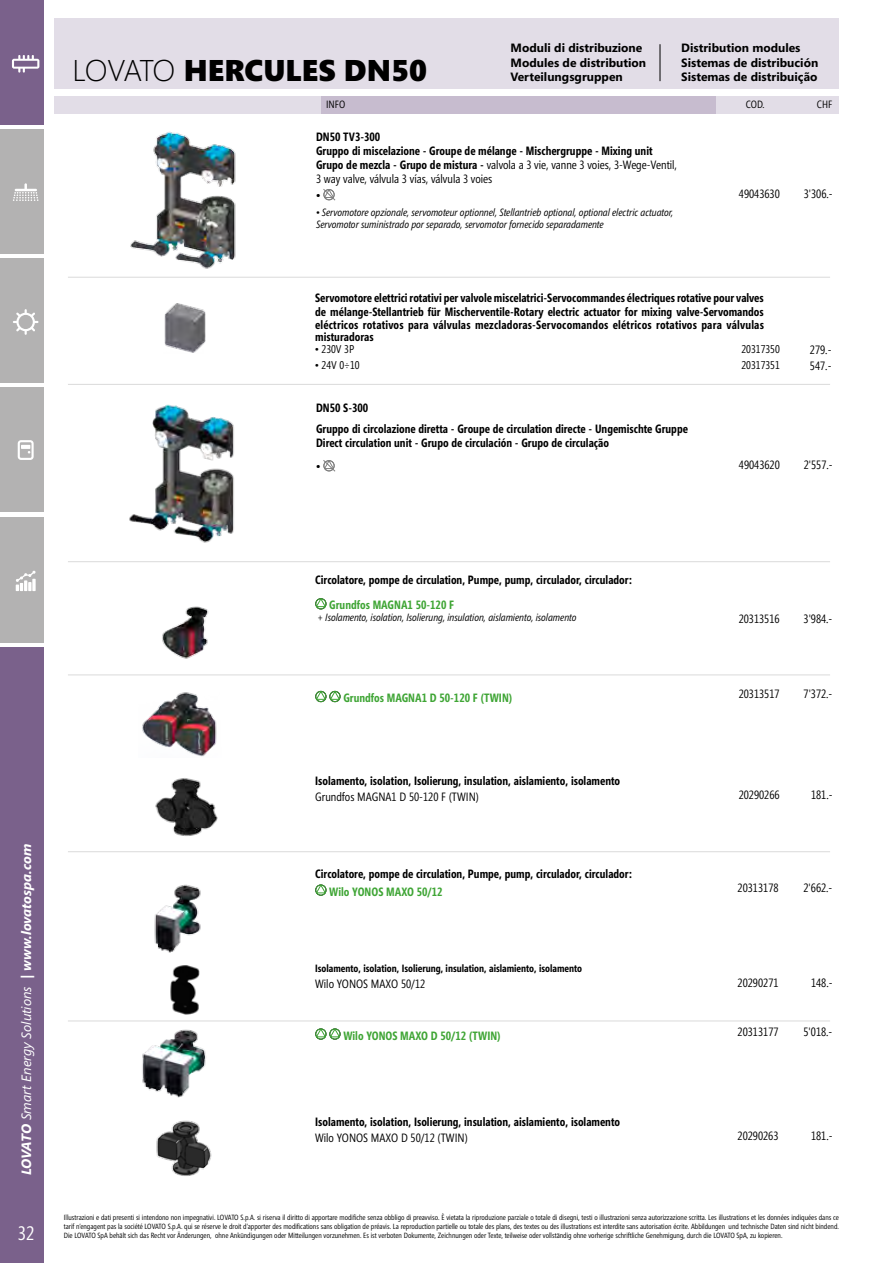
<style>
.page{position:relative;width:893px;height:1263px;background:#fff}
.page>*{position:absolute;margin:0;border:0;box-sizing:border-box;transform-origin:0 0}
.t1{font:900 30px "Segoe";color:#000}
.t2{font:300 30px "Segoe";color:#000}
.t3{font:19.5px "Segoe Condensed";color:#fff}
.t4{font:italic 700 13.5px "Segoe";letter-spacing:-.01em;color:#fff}
.t5{font:700 12px/14.1px "Segoe Condensed";color:#000}
.t6{font:12px "Segoe Condensed";color:#000}
.t7{font:700 12px/14.4px "Segoe";color:#000}
.t8{font:700 12px "Segoe Condensed";color:#3fa535}
.t9{font:11.25px "Segoe Condensed";color:#000}
.t10{font:italic 10.5px/12px "Segoe Condensed";color:#000}
.t11{font:700 10.5px "Segoe Condensed";color:#000}
.t12{font:10.5px "Segoe Condensed";color:#000}
.t13{font:7.5px/9px "Segoe Condensed";color:#000}
.s1{font-weight:400}
</style>
<div class="page">
<div style="left:54px;top:18px;width:785px;height:71px;background:#e2dde7"></div>
<div style="left:54px;top:96px;width:267px;height:17px;background:#e2dde7"></div>
<div style="left:321px;top:96px;width:396px;height:17px;background:#c7bccf"></div>
<div style="left:717px;top:96px;width:122px;height:17px;background:#e2dde7"></div>
<hr style="left:660px;top:44px;width:1px;height:37px;background:#000">
<hr style="left:68px;top:277px;width:762px;height:1px;background:#dadada">
<hr style="left:68px;top:384px;width:762px;height:1px;background:#dadada">
<hr style="left:68px;top:561px;width:762px;height:1px;background:#dadada">
<svg style="left:323px;top:189px;width:13px;height:12px"></svg>
<svg style="left:323px;top:460px;width:13px;height:12px"></svg>
<img style="left:130px;top:131px;width:106px;height:138px">
<img style="left:129px;top:404px;width:105px;height:139px">
<img style="left:170px;top:965px;width:30px;height:50px">
<div style="left:315px;top:598px;width:11px;height:11px;border:1px solid #000;border-radius:50%"></div>
<svg style="left:315px;top:598px;width:10px;height:9px"></svg>
<div style="left:315px;top:598px;width:12px;height:11px;border:1px solid #3fa535;border-radius:50%"></div>
<div style="left:315px;top:691px;width:11px;height:11px;border:1px solid #000;border-radius:50%"></div>
<div style="left:315px;top:691px;width:12px;height:11px;border:1px solid #3fa535;border-radius:50%"></div>
<div style="left:329px;top:691px;width:11px;height:11px;border:1px solid #000;border-radius:50%"></div>
<svg style="left:315px;top:691px;width:25px;height:9px"></svg>
<div style="left:329px;top:691px;width:12px;height:11px;border:1px solid #3fa535;border-radius:50%"></div>
<img style="left:162px;top:606px;width:47px;height:53px">
<img style="left:142px;top:692px;width:75px;height:65px">
<img style="left:154px;top:884px;width:47px;height:69px">
<img style="left:142px;top:1029px;width:64px;height:69px">
<img style="left:156px;top:1120px;width:56px;height:56px">
<img style="left:155px;top:778px;width:63px;height:58px">
<svg style="left:315px;top:884px;width:10px;height:10px"></svg>
<div style="left:315px;top:884px;width:12px;height:12px;border:1px solid #3fa535;border-radius:50%"></div>
<div style="left:315px;top:1028px;width:11px;height:11px;border:1px solid #000;border-radius:50%"></div>
<div style="left:315px;top:1028px;width:12px;height:12px;border:1px solid #3fa535;border-radius:50%"></div>
<div style="left:329px;top:1028px;width:11px;height:11px;border:1px solid #000;border-radius:50%"></div>
<svg style="left:315px;top:1028px;width:26px;height:9px"></svg>
<div style="left:329px;top:1028px;width:12px;height:12px;border:1px solid #3fa535;border-radius:50%"></div>
<img style="left:164px;top:303px;width:41px;height:50px">
<hr style="left:68px;top:674px;width:762px;height:1px;background:#dadada">
<hr style="left:68px;top:1020px;width:762px;height:1px;background:#dadada">
<hr style="left:68px;top:851px;width:762px;height:1px;background:#dadada">
<div style="left:0;top:647px;width:44px;height:616px;background:#7a618b"></div>
<div style="left:0;top:0;width:44px;height:124px;background:#7a618b"></div>
<div style="left:0;top:129px;width:44px;height:125px;background:#b3b2b2"></div>
<div style="left:0;top:258px;width:44px;height:125px;background:#b3b2b2"></div>
<div style="left:0;top:387px;width:44px;height:125px;background:#b3b2b2"></div>
<div style="left:0;top:517px;width:44px;height:125px;background:#b3b2b2"></div>
<svg style="left:12px;top:55px;width:27px;height:18px"></svg>
<svg style="left:13px;top:183px;width:26px;height:18px"></svg>
<svg style="left:16px;top:571px;width:20px;height:20px"></svg>
<svg style="left:18px;top:440px;width:16px;height:20px"></svg>
<svg style="left:13px;top:309px;width:26px;height:26px"></svg>
<h1 class="t2" style="left:73px;top:53px;width:31px">LOVATO</h1>
<h1 class="t1" style="left:184px;top:53px;width:245px">HERCULES DN50</h1>
<p class="t12" style="left:326px;top:98px;width:21px">INFO</p>
<p class="t7" style="left:511px;top:40px;width:137px">Moduli di distribuzione<br>Modules de distribution<br>Verteilungsgruppen</p>
<p class="t7" style="left:681px;top:40px;width:138px">Distribution modules<br>Sistemas de distribución<br>Sistemas de distribuição</p>
<p class="t12" style="left:746px;top:98px;width:20px">COD.</p>
<p class="t12" style="left:817px;top:98px;width:17px">CHF</p>
<p class="t5" style="left:316px;top:129px;width:362px">DN50 TV3-300<br>Gruppo di miscelazione - Groupe de mélange - Mischergruppe - Mixing unit Grupo de mezcla - Grupo de mistura - <span class="s1">valvola a 3 vie, vanne 3 voies, 3-Wege-Ventil, 3 way valve, válvula 3 vías, válvula 3 voies</span></p>
<p class="t5" style="left:316px;top:188px;width:6px">•</p>
<p class="t6" style="left:739px;top:187px;width:42px">49043630</p>
<p class="t6" style="left:804px;top:186px;width:30px">3'306.-</p>
<p class="t10" style="left:316px;top:206px;width:359px">• Servomotore opzionale, servomoteur optionnel, Stellantrieb optional, optional electric actuator,<br>Servomotor suministrado por separado, servomotor fornecido separadamente</p>
<p class="t5" style="left:315px;top:292px;width:450px;line-height:13.5px;text-align:justify">Servomotore elettrici rotativi per valvole miscelatrici-Servocommandes électriques rotative pour valves de mélange-Stellantrieb für Mischerventile-Rotary electric actuator for mixing valve-Servomandos eléctricos rotativos para válvulas mezcladoras-Servocomandos elétricos rotativos para válvulas</p>
<p class="t5" style="left:315px;top:330px;width:60px">misturadoras</p>
<p class="t9" style="left:315px;top:343px;width:41px">• 230V 3P</p>
<p class="t9" style="left:741px;top:343px;width:40px">20317350</p>
<p class="t6" style="left:810px;top:342px;width:23px">279.-</p>
<p class="t9" style="left:315px;top:359px;width:46px">• 24V 0÷10</p>
<p class="t9" style="left:741px;top:359px;width:40px">20317351</p>
<p class="t6" style="left:810px;top:358px;width:23px">547.-</p>
<p class="t5" style="left:316px;top:397px;width:373px;line-height:21.8px">DN50 S-300<br>Gruppo di circolazione diretta - Groupe de circulation directe - Ungemischte Gruppe</p>
<p class="t5" style="left:316px;top:431px;width:294px;line-height:23.1px">Direct circulation unit - Grupo de circulación - Grupo de circulação •</p>
<p class="t6" style="left:739px;top:458px;width:42px">49043620</p>
<p class="t6" style="left:804px;top:457px;width:30px">2'557.-</p>
<p class="t5" style="left:315px;top:573px;width:318px">Circolatore, pompe de circulation, Pumpe, pump, circulador, circulador:</p>
<p class="t8" style="left:329px;top:598px;width:126px">Grundfos MAGNA1 50-120 F</p>
<p class="t10" style="left:317px;top:611px;width:260px">+ Isolamento, isolation, Isolierung, insulation, aislamiento, isolamento</p>
<p class="t6" style="left:739px;top:612px;width:42px">20313516</p>
<p class="t6" style="left:803px;top:611px;width:30px">3'984.-</p>
<p class="t8" style="left:343px;top:691px;width:171px">Grundfos MAGNA1 D 50-120 F (TWIN)</p>
<p class="t6" style="left:739px;top:687px;width:42px">20313517</p>
<p class="t6" style="left:803px;top:687px;width:30px">7'372.-</p>
<p class="t4" style="left:19px;top:1175px;width:332px;rotate:-90deg">LOVATO <span class="s1">Smart Energy Solutions</span> | www.lovatospa.com</p>
<p class="t5" style="left:315px;top:774px;width:306px">Isolamento, isolation, Isolierung, insulation, aislamiento, isolamento</p>
<p class="t6" style="left:315px;top:790px;width:165px">Grundfos MAGNA1 D 50-120 F (TWIN)</p>
<p class="t6" style="left:739px;top:788px;width:42px">20290266</p>
<p class="t6" style="left:811px;top:787px;width:23px">181.-</p>
<p class="t5" style="left:315px;top:867px;width:318px">Circolatore, pompe de circulation, Pumpe, pump, circulador, circulador:</p>
<p class="t8" style="left:329px;top:885px;width:115px">Wilo YONOS MAXO 50/12</p>
<p class="t6" style="left:738px;top:881px;width:42px">20313178</p>
<p class="t6" style="left:803px;top:880px;width:30px">2'662.-</p>
<p class="t11" style="left:315px;top:962px;width:268px">Isolamento, isolation, Isolierung, insulation, aislamiento, isolamento</p>
<p class="t6" style="left:315px;top:976px;width:112px">Wilo YONOS MAXO 50/12</p>
<p class="t6" style="left:738px;top:976px;width:42px">20290271</p>
<p class="t6" style="left:811px;top:975px;width:23px">148.-</p>
<p class="t8" style="left:343px;top:1028px;width:159px">Wilo YONOS MAXO D 50/12 (TWIN)</p>
<p class="t6" style="left:738px;top:1025px;width:42px">20313177</p>
<p class="t6" style="left:803px;top:1024px;width:30px">5'018.-</p>
<p class="t5" style="left:315px;top:1114px;width:306px">Isolamento, isolation, Isolierung, insulation, aislamiento, isolamento</p>
<p class="t6" style="left:315px;top:1130px;width:154px">Wilo YONOS MAXO D 50/12 (TWIN)</p>
<p class="t6" style="left:738px;top:1128px;width:42px">20290263</p>
<p class="t6" style="left:811px;top:1128px;width:23px">181.-</p>
<p class="t13" style="left:64px;top:1212px;width:777px">Illustrazioni e dati presenti si intendono non impegnativi. LOVATO S.p.A. si riserva il diritto di apportare modifiche senza obbligo di preavviso. È vietata la riproduzione parziale o totale di disegni, testi o illustrazioni senza autorizzazione scritta. Les illustrations et les données indiquées dans ce tarif n’engagent pas la société LOVATO S.p.A. qui se réserve le droit d’apporter des modifications sans obligation de préavis. La reproduction partielle ou totale des plans, des textes ou des illustrations est interdite sans autorisation écrite. Abbildungen und technische Daten sind nicht bindend.</p>
<h2 class="t3" style="left:18px;top:1222px;width:18px">32</h2>
<p class="t13" style="left:64px;top:1230px;width:720px">Die LOVATO SpA behält sich das Recht vor Änderungen, ohne Ankündigungen oder Mitteilungen vorzunehmen. Es ist verboten Dokumente, Zeichnungen oder Texte, teilweise oder vollständig ohne vorherige schriftliche Genehmigung, durch die LOVATO SpA, zu kopieren.</p>
</div>
